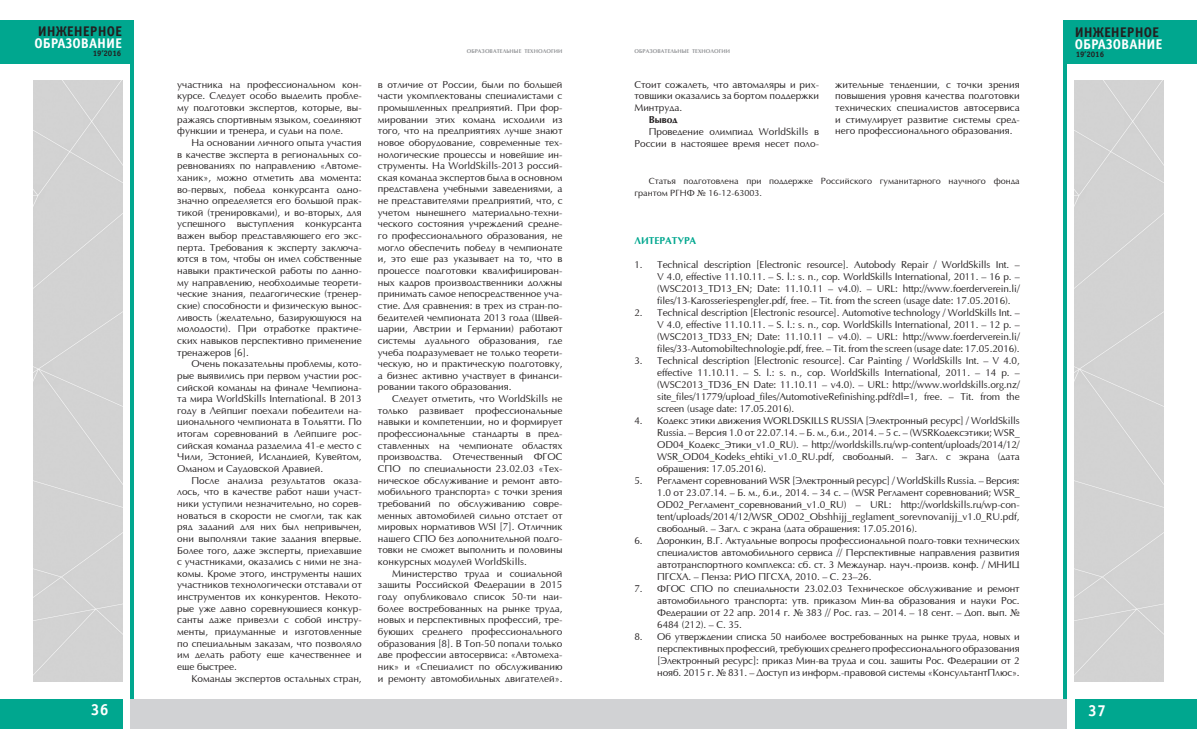
<style>
.page{position:relative;width:1197px;height:755px;background:#fff}
.page>*{position:absolute;margin:0;border:0;box-sizing:border-box;transform-origin:0 0}
.t1{font:700 16px "Officina Sans C";color:#fff}
.t2{font:700 14px "Officina Sans C";color:#fff}
.t3{font:700 14px "Officina Sans C";color:#231f20}
.t4{font:10px/11.6px "Optima";color:#231f20;text-align:justify}
.t5{font:700 10px "AG Optima";color:#00a78f}
.t6{font:700 10px "AG Optima";color:#231f20}
.t7{font:9px/12px "Optima";color:#231f20}
.t8{font:700 8px "Officina Sans C";color:#231f20}
.t9{font:700 5.5px "AG Optima";letter-spacing:.01em;color:#939598}
.s1{font-family:"Times New Roman"}
</style>
<div class="page">
<div style="left:1063px;top:20px;width:133px;height:43px;background:#00a78f"></div>
<div style="left:1074px;top:698px;width:122px;height:30px;background:#00a78f"></div>
<div style="left:0;top:698px;width:122px;height:30px;background:#00a78f"></div>
<div style="left:0;top:20px;width:133px;height:43px;background:#00a78f"></div>
<hr style="left:1063px;top:45px;width:3px;height:653px;background:#00a78f">
<hr style="left:130px;top:45px;width:3px;height:653px;background:#00a78f">
<div style="left:33px;top:80px;width:89px;height:601px;background:#d3d3d3"></div>
<div style="left:130px;top:698px;width:468px;height:30px;background:#d1d2d4"></div>
<div style="left:598px;top:698px;width:468px;height:30px;background:#d1d2d4"></div>
<div style="left:1074px;top:80px;width:89px;height:601px;background:#d3d3d3"></div>
<h2 class="t3" style="left:38px;top:23px;width:86px">ИНЖЕНЕРНОЕ</h2>
<h2 class="t2" style="left:34px;top:35px;width:89px">ОБРАЗОВАНИЕ</h2>
<p class="t8" style="left:93px;top:49px;width:30px">19’2016</p>
<p class="t9" style="left:466px;top:48px;width:97px">ОБРАЗОВАТЕЛЬНЫЕ ТЕХНОЛОГИИ</p>
<p class="t9" style="left:634px;top:48px;width:97px">ОБРАЗОВАТЕЛЬНЫЕ ТЕХНОЛОГИИ</p>
<p class="t4" style="left:177px;top:79px;width:186px">участника на профессиональном кон&shy;курсе. Следует особо выделить пробле&shy;му подготовки экспертов, которые, вы&shy;ражаясь спортивным языком, соединяют функции и тренера, и судьи на поле.</p>
<p class="t4" style="left:177px;top:137px;width:186px;text-indent:14px">На основании личного опыта участия в качестве эксперта в региональных со&shy;ревнованиях по направлению «Автоме&shy;ханик», можно отметить два момента: во-первых, победа конкурсанта одно&shy;значно определяется его большой прак&shy;тикой (тренировками), и во-вторых, для успешного выступления конкурсанта важен выбор представляющего его экс&shy;перта. Требования к эксперту заключа&shy;ются в том, чтобы он имел собственные навыки практической работы по данно&shy;му направлению, необходимые теорети&shy;ческие знания, педагогические (тренер&shy;ские) способности и физическую вынос&shy;ливость (желательно, базирующуюся на молодости). При отработке практиче&shy;ских навыков перспективно применение тренажеров [6].</p>
<p class="t4" style="left:177px;top:358px;width:186px;text-indent:14px">Очень показательны проблемы, кото&shy;рые выявились при первом участии рос&shy;сийской команды на финале Чемпиона&shy;та мира WorldSkills International. В 2013 году в Лейпциг поехали победители на&shy;ционального чемпионата в Тольятти. По итогам соревнований в Лейпциге рос&shy;сийская команда разделила 41-е место с Чили, Эстонией, Исландией, Кувейтом, Оманом и Саудовской Аравией.</p>
<p class="t4" style="left:177px;top:474px;width:186px;text-indent:14px">После анализа результатов оказа&shy;лось, что в качестве работ наши участ&shy;ники уступили незначительно, но сорев&shy;новаться в скорости не смогли, так как ряд заданий для них был непривычен, они выполняли такие задания впервые.<br>Более того, даже эксперты, приехавшие с участниками, оказались с ними не зна&shy;комы. Кроме этого, инструменты наших участников технологически отставали от инструментов их конкурентов. Некото&shy;рые уже давно соревнующиеся конкур&shy;санты даже привезли с собой инстру&shy;менты, придуманные и изготовленные по специальным заказам, что позволяло им делать работу еще качественнее и еще быстрее.</p>
<p class="t4" style="left:191px;top:672px;width:172px">Команды экспертов остальных стран,</p>
<p class="t4" style="left:634px;top:79px;width:186px">Стоит сожалеть, что автомаляры и рих&shy;товщики оказались за бортом поддержки Минтруда.</p>
<p class="t6" style="left:648px;top:114px;width:30px">Вывод</p>
<p class="t4" style="left:634px;top:126px;width:186px;text-align:right">Проведение олимпиад WorldSkills в<br>России в настоящее время несет поло-</p>
<p class="t4" style="left:378px;top:79px;width:186px">в отличие от России, были по большей части укомплектованы специалистами с промышленных предприятий. При фор&shy;мировании этих команд исходили из того, что на предприятиях лучше знают новое оборудование, современные тех&shy;нологические процессы и новейшие ин&shy;струменты. На WorldSkills-2013 россий&shy;ская команда экспертов была в основном представлена учебными заведениями, а не представителями предприятий, что, с учетом нынешнего материально-техни&shy;ческого состояния учреждений средне&shy;го профессионального образования, не могло обеспечить победу в чемпионате и, это еще раз указывает на то, что в процессе подготовки квалифицирован&shy;ных кадров производственники должны принимать самое непосредственное уча&shy;стие. Для сравнения: в трех из стран-по&shy;бедителей чемпионата 2013 года (Швей&shy;царии, Австрии и Германии) работают системы дуального образования, где учеба подразумевает не только теорети&shy;ческую, но и практическую подготовку, а бизнес активно участвует в финанси&shy;ровании такого образования.</p>
<p class="t4" style="left:378px;top:393px;width:186px;text-indent:14px">Следует отметить, что WorldSkills не только развивает профессиональные навыки и компетенции, но и формирует профессиональные стандарты в пред&shy;ставленных на чемпионате областях производства. Отечественный ФГОС СПО по специальности 23.02.03 «Тех&shy;ническое обслуживание и ремонт авто&shy;мобильного транспорта» с точки зрения требований по обслуживанию совре&shy;менных автомобилей сильно отстает от мировых нормативов WSI [7]. Отличник нашего СПО без дополнительной подго&shy;товки не сможет выполнить и половины конкурсных модулей WorldSkills.</p>
<p class="t4" style="left:378px;top:567px;width:186px;text-indent:14px">Министерство труда и социальной защиты Российской Федерации в 2015 году опубликовало список 50-ти наи&shy;более востребованных на рынке труда, новых и перспективных профессий, тре&shy;бующих среднего профессионального образования [8]. В Топ-50 попали только две профессии автосервиса: «Автомеха&shy;ник» и «Специалист по обслуживанию и ремонту автомобильных двигателей».</p>
<p class="t4" style="left:835px;top:79px;width:186px">жительные тенденции, с точки зрения повышения уровня качества подготовки технических специалистов автосервиса и стимулирует развитие системы сред&shy;него профессионального образования.</p>
<p class="t7" style="left:634px;top:175px;width:386px;text-indent:14px">Статья подготовлена при поддержке Российского гуманитарного научного фонда грантом РГНФ <span class="s1">№</span> 16-12-63003.</p>
<p class="t5" style="left:634px;top:234px;width:63px">ЛИТЕРАТУРА</p>
<p class="t4" style="left:657px;top:258px;width:364px;line-height:12px;text-indent:-23px">1. Technical description [Electronic resource]. Autobody Repair / WorldSkills Int. – V 4.0, effective 11.10.11. – S. l.: s. n., cop. WorldSkills International, 2011. – 16 p. – (WSC2013_TD13_EN; Date: 11.10.11 – v4.0). – URL: http://www.foerderverein.li/ files/13-Karosseriespengler.pdf, free. – Tit. from the screen (usage date: 17.05.2016).</p>
<p class="t4" style="left:657px;top:306px;width:364px;line-height:12px;text-indent:-23px">2. Technical description [Electronic resource]. Automotive technology / WorldSkills Int. – V 4.0, effective 11.10.11. – S. l.: s. n., cop. WorldSkills International, 2011. – 12 p. – (WSC2013_TD33_EN; Date: 11.10.11 – v4.0). – URL: http://www.foerderverein.li/ files/33-Automobiltechnologie.pdf, free. – Tit. from the screen (usage date: 17.05.2016).</p>
<p class="t4" style="left:657px;top:354px;width:364px;line-height:12px;text-indent:-23px">3. Technical description [Electronic resource]. Car Painting / WorldSkills Int. – V 4.0, effective 11.10.11. – S. l.: s. n., cop. WorldSkills International, 2011. – 14 p. – (WSC2013_TD36_EN Date: 11.10.11 – v4.0). – URL: http://www.worldskills.org.nz/ site_files/11779/upload_files/AutomotiveRefinishing.pdf?dl=1, free. – Tit. from the screen (usage date: 17.05.2016).</p>
<p class="t4" style="left:657px;top:414px;width:364px;line-height:12px;text-indent:-23px">4. Кодекс этики движения WORLDSKILLS RUSSIA [Электронный ресурс] / WorldSkills Russia. – Версия 1.0 от 22.07.14. – Б. м., б.и., 2014. – 5 с. – (WSRКодексэтики; WSR_ OD04_Кодекс_Этики_v1.0_RU). – http://worldskills.ru/wp-content/uploads/2014/12/ WSR_OD04_Kodeks_ehtiki_v1.0_RU.pdf, свободный. – Загл. с экрана (дата обращения: 17.05.2016).</p>
<p class="t4" style="left:657px;top:474px;width:364px;line-height:12px;text-indent:-23px">5. Регламент соревнований WSR [Электронный ресурс] / WorldSkills Russia. – Версия:<br>1.0 от 23.07.14. – Б. м., б.и., 2014. – 34 с. – (WSR Регламент соревнований; WSR_ OD02_Регламент_соревнований_v1.0_RU) – URL: http://worldskills.ru/wp-con&shy;tent/uploads/2014/12/WSR_OD02_Obshhijj_reglament_sorevnovanijj_v1.0_RU.pdf, свободный. – Загл. с экрана (дата обращения: 17.05.2016).</p>
<p class="t4" style="left:657px;top:534px;width:364px;line-height:12px;text-indent:-23px">6. Доронкин, В.Г. Актуальные вопросы профессиональной подго-товки технических специалистов автомобильного сервиса // Перспективные направления развития автотранспортного комплекса: сб. ст. 3 Междунар. науч.-произв. конф. / МНИЦ ПГСХА. – Пенза: РИО ПГСХА, 2010. – С. 23–26.</p>
<p class="t4" style="left:657px;top:582px;width:364px;line-height:12px;text-indent:-23px">7. ФГОС СПО по специальности 23.02.03 Техническое обслуживание и ремонт автомобильного транспорта: утв. приказом Мин-ва образования и науки Рос.<br>Федерации от 22 апр. 2014 г. <span class="s1">№</span> 383 // Рос. газ. – 2014. – 18 сент. – Доп. вып. <span class="s1">№ </span>6484 (212). – С. 35.</p>
<p class="t4" style="left:657px;top:630px;width:364px;line-height:12px;text-indent:-23px">8. Об утверждении списка 50 наиболее востребованных на рынке труда, новых и перспективных профессий, требующих среднего профессионального образования [Электронный ресурс]: приказ Мин-ва труда и соц. защиты Рос. Федерации от 2 нояб. 2015 г. <span class="s1">№</span> 831. – Доступ из информ.-правовой системы «КонсультантПлюс».</p>
<h2 class="t3" style="left:1074px;top:24px;width:86px">ИНЖЕНЕРНОЕ</h2>
<h2 class="t2" style="left:1074px;top:36px;width:89px">ОБРАЗОВАНИЕ</h2>
<p class="t8" style="left:1075px;top:49px;width:30px">19’2016</p>
<h1 class="t1" style="left:91px;top:700px;width:19px">36</h1>
<h1 class="t1" style="left:1088px;top:700px;width:19px">37</h1>
</div>
